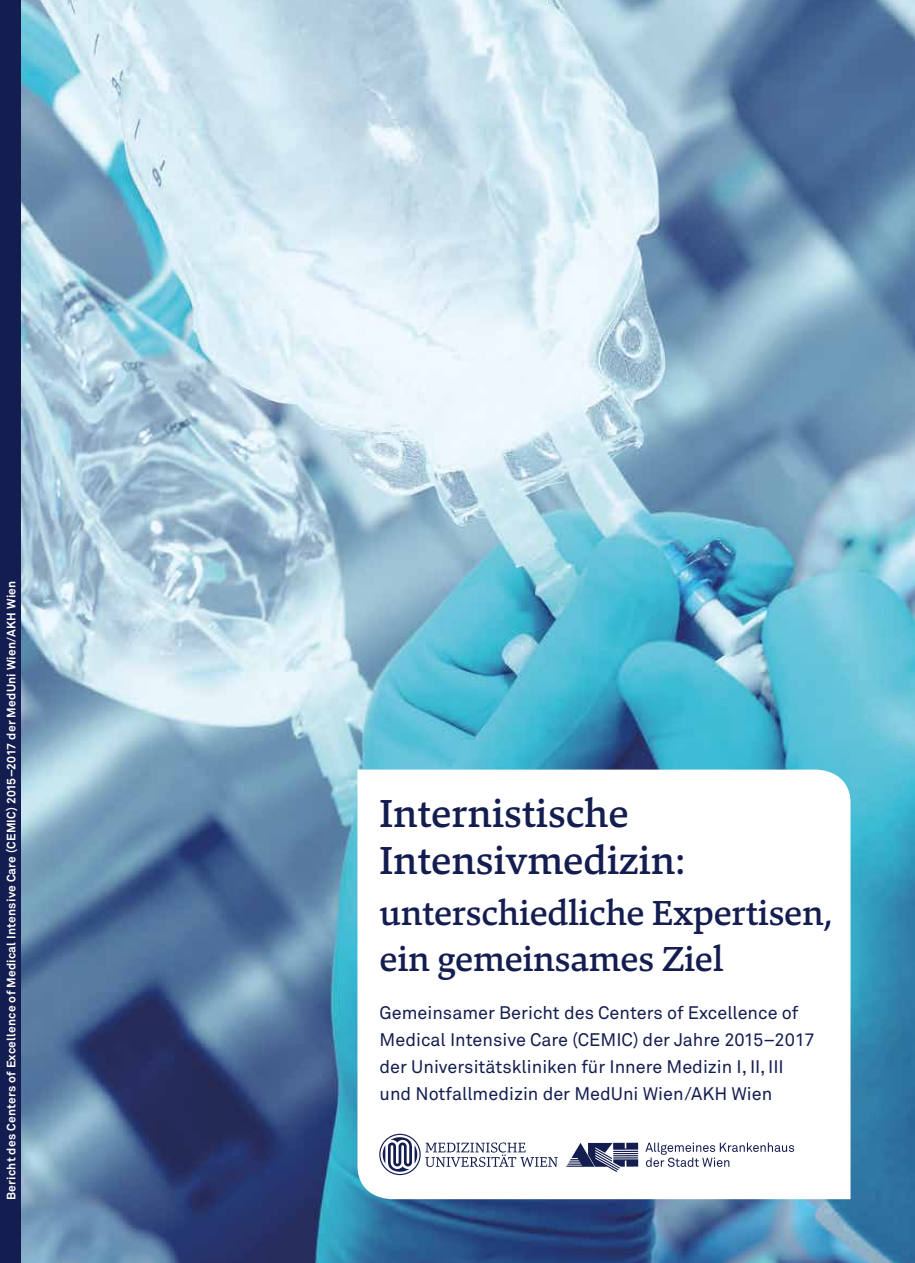
<style>
.page{position:relative;width:915px;height:1263px;background:#fff}
.page>*{position:absolute;margin:0;border:0;box-sizing:border-box;transform-origin:0 0}
.t1{font:500 40.5px/46.5px "Danton";color:#141d50}
.t2{font:500 36px/46.5px "Danton";letter-spacing:-.005em;color:#141d50}
.t3{font:18px/27px "Akkurat Pro";color:#141d50}
.t4{font:700 12px "Akkurat Pro";letter-spacing:.02em;color:#fff}
</style>
<div class="page">
<div style="left:0;top:0;width:26px;height:1263px;background:#141d50"></div>
<img style="left:21px;top:0;width:893px;height:1263px">
<svg style="left:357px;top:770px;width:493px;height:429px"></svg>
<svg style="left:379px;top:1134px;width:178px;height:41px"></svg>
<svg style="left:645px;top:1142px;width:148px;height:25px"></svg>
<svg style="left:566px;top:1143px;width:72px;height:29px"></svg>
<p class="t4" style="left:4px;top:1200px;width:621px;rotate:-90deg">Bericht des Centers of Excellence of Medical Intensive Care (CEMIC) 2015–2017 der MedUni Wien/AKH Wien</p>
<h1 class="t1" style="left:379px;top:790px;width:306px">Internistische<br>Intensivmedizin:</h1>
<h2 class="t2" style="left:379px;top:889px;width:453px">unterschiedliche Expertisen, ein gemeinsames Ziel</h2>
<p class="t3" style="left:379px;top:1000px;width:436px">Gemeinsamer Bericht des Centers of Excellence of Medical Intensive Care (CEMIC) der Jahre 2015–2017 der Universitätskliniken für Innere Medizin I, II, III und Notfallmedizin der MedUni Wien/AKH Wien</p>
</div>
